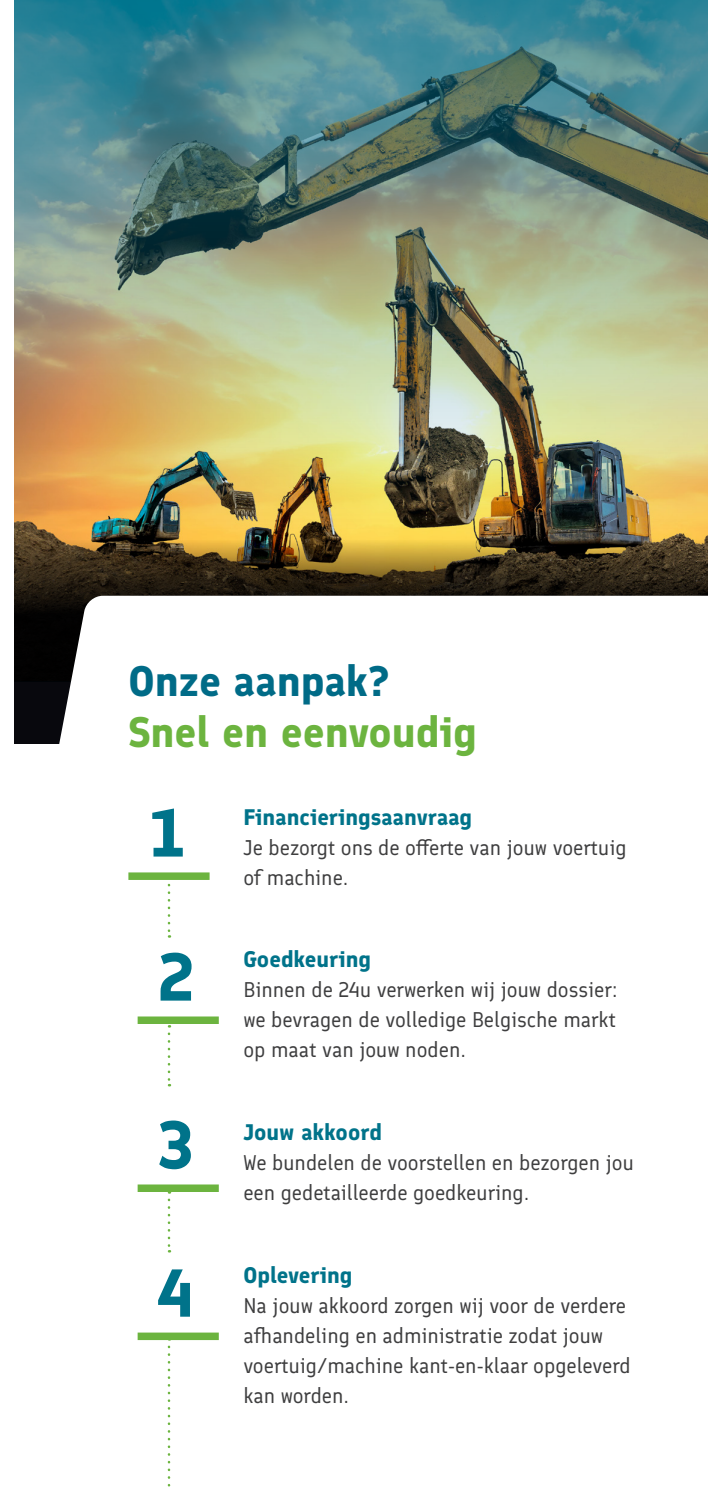
<style>
.page{position:relative;width:709px;height:1489px;background:#fff}
.page>*{position:absolute;margin:0;border:0;box-sizing:border-box;transform-origin:0 0}
.t1{font:700 67.5px/144px "Finlandica";color:#00738a}
.t2{font:700 42.5px/51px "Finlandica";color:#6cb43f}
.t3{font:700 22.5px "Finlandica";color:#00738a}
.t4{font:21.25px/30px "Finlandica";color:#3e3e3f}
.s1{color:#006b87}
</style>
<div class="page">
<img style="left:14px;top:0;width:693px;height:519px">
<img style="left:14px;top:519px;width:693px;height:76px">
<svg style="left:14px;top:595px;width:693px;height:478px"></svg>
<div style="left:128px;top:872px;width:81px;height:7px;background:#6cb43f"></div>
<div style="left:138px;top:1016px;width:81px;height:7px;background:#6cb43f"></div>
<div style="left:138px;top:1184px;width:81px;height:7px;background:#6cb43f"></div>
<div style="left:138px;top:1332px;width:81px;height:7px;background:#6cb43f"></div>
<svg style="left:168px;top:884px;width:2px;height:53px"></svg>
<svg style="left:168px;top:1033px;width:2px;height:53px"></svg>
<svg style="left:168px;top:1199px;width:2px;height:53px"></svg>
<svg style="left:168px;top:1346px;width:2px;height:141px"></svg>
<p class="t2" style="left:128px;top:656px;width:350px"><span class="s1">Onze aanpak?<br></span>Snel en eenvoudig</p>
<p class="t1" style="left:149px;top:761px;width:47px">1<br>2</p>
<p class="t1" style="left:157px;top:1071px;width:39px;line-height:148px">3<br>4</p>
<p class="t3" style="left:243px;top:802px;width:230px">Financieringsaanvraag</p>
<p class="t4" style="left:243px;top:832px;width:384px">Je bezorgt ons de offerte van jouw voertuig of machine.</p>
<p class="t3" style="left:243px;top:944px;width:129px">Goedkeuring</p>
<p class="t4" style="left:243px;top:975px;width:375px;text-align:justify">Binnen de 24u verwerken wij jouw dossier: we bevragen de volledige Belgische markt op maat van jouw noden.</p>
<p class="t3" style="left:243px;top:1117px;width:140px">Jouw akkoord</p>
<p class="t4" style="left:243px;top:1147px;width:392px">We bundelen de voorstellen en bezorgen jou een gedetailleerde goedkeuring.</p>
<p class="t3" style="left:243px;top:1259px;width:110px">Oplevering</p>
<p class="t4" style="left:243px;top:1290px;width:389px">Na jouw akkoord zorgen wij voor de verdere afhandeling en administratie zodat jouw voertuig/machine kant-en-klaar opgeleverd kan worden.</p>
</div>
